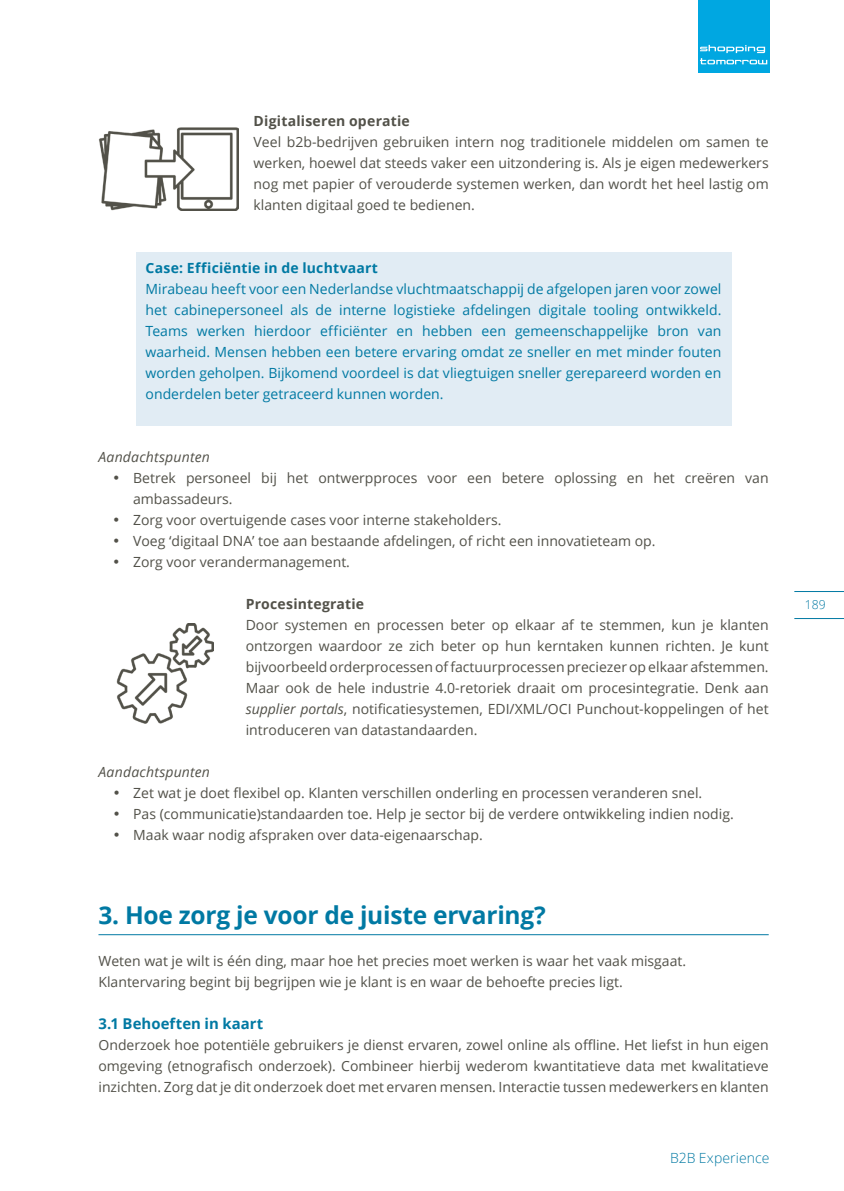
<style>
.page{position:relative;width:844px;height:1191px;background:#fff}
.page>*{position:absolute;margin:0;border:0;box-sizing:border-box;transform-origin:0 0}
.t1{font:700 24.5px "Open Sans";letter-spacing:-.01em;color:#0079a3}
.t2{font:700 14.88px "Open Sans";letter-spacing:.005em;color:#0079a3}
.t3{font:14px/21px "Open Sans";color:#525149;text-align:justify}
.t4{font:14px/21px "Open Sans";color:#0079a3;text-align:justify}
.t5{font:700 14px "Open Sans";letter-spacing:.015em;color:#525149}
.t6{font:700 14px "Open Sans";letter-spacing:.015em;color:#0079a3}
.t7{font:italic 14px "Open Sans";letter-spacing:.015em;color:#525149}
.t8{font:300 14px "Open Sans";letter-spacing:.005em;color:#0079a3}
.t9{font:300 12.25px "Open Sans";color:#0079a3}
.s1{font-style:italic}
</style>
<div class="page">
<div style="left:697px;top:0;width:72px;height:72px;background:#00a7e1"></div>
<svg style="left:700px;top:45px;width:67px;height:19px"></svg>
<hr style="left:794px;top:591px;width:49px;height:1px;background:#0079a3">
<hr style="left:794px;top:618px;width:49px;height:1px;background:#0079a3">
<hr style="left:98px;top:934px;width:670px;height:1px;background:#0079a3">
<img style="left:98px;top:127px;width:140px;height:84px">
<div style="left:136px;top:252px;width:595px;height:174px;background:#e1ecf4"></div>
<img style="left:116px;top:623px;width:97px;height:100px">
<p class="t5" style="left:253px;top:111px;width:158px">Digitaliseren operatie</p>
<p class="t3" style="left:253px;top:131px;width:516px">Veel b2b-bedrijven gebruiken intern nog traditionele middelen om samen te werken, hoewel dat steeds vaker een uitzondering is. Als je eigen medewerkers nog met papier of verouderde systemen werken, dan wordt het heel lastig om klanten digitaal goed te bedienen.</p>
<p class="t6" style="left:146px;top:258px;width:234px">Case: Efficiëntie in de luchtvaart</p>
<p class="t4" style="left:145px;top:278px;width:577px">Mirabeau heeft voor een Nederlandse vluchtmaatschappij de afgelopen jaren voor zowel het cabinepersoneel als de interne logistieke afdelingen digitale tooling ontwikkeld.<br>Teams werken hierdoor efficiënter en hebben een gemeenschappelijke bron van waarheid. Mensen hebben een betere ervaring omdat ze sneller en met minder fouten worden geholpen. Bijkomend voordeel is dat vliegtuigen sneller gerepareerd worden en onderdelen beter getraceerd kunnen worden.</p>
<p class="t7" style="left:98px;top:447px;width:113px">Aandachtspunten</p>
<p class="t3" style="left:133px;top:467px;width:636px;text-indent:-20px">• Betrek personeel bij het ontwerpproces voor een betere oplossing en het creëren van ambassadeurs.</p>
<p class="t3" style="left:113px;top:509px;width:389px">• Zorg voor overtuigende cases voor interne stakeholders.</p>
<p class="t3" style="left:113px;top:530px;width:543px">• Voeg ‘digitaal DNA’ toe aan bestaande afdelingen, of richt een innovatieteam op.</p>
<p class="t3" style="left:113px;top:551px;width:238px">• Zorg voor verandermanagement.</p>
<p class="t5" style="left:246px;top:594px;width:120px">Procesintegratie</p>
<p class="t3" style="left:246px;top:614px;width:524px">Door systemen en processen beter op elkaar af te stemmen, kun je klanten ontzorgen waardoor ze zich beter op hun kerntaken kunnen richten. Je kunt bijvoorbeeldorderprocessenoffactuurprocessenpreciezeropelkaar afstemmen.<br>Maar ook de hele industrie 4.0-retoriek draait om procesintegratie. Denk aan <span class="s1">supplier portals</span>, notificatiesystemen, EDI/XML/OCI Punchout-koppelingen of het introduceren van datastandaarden.</p>
<p class="t7" style="left:98px;top:762px;width:113px">Aandachtspunten</p>
<p class="t3" style="left:113px;top:782px;width:590px">• Zet wat je doet flexibel op. Klanten verschillen onderling en processen veranderen snel.</p>
<p class="t3" style="left:113px;top:803px;width:621px">• Pas (communicatie)standaarden toe. Help je sector bij de verdere ontwikkeling indien nodig.</p>
<p class="t3" style="left:113px;top:824px;width:371px">• Maak waar nodig afspraken over data-eigenaarschap.</p>
<h1 class="t1" style="left:98px;top:898px;width:448px">3. Hoe zorg je voor de juiste ervaring?</h1>
<p class="t3" style="left:98px;top:950px;width:589px">Weten wat je wilt is één ding, maar hoe het precies moet werken is waar het vaak misgaat.<br>Klantervaring begint bij begrijpen wie je klant is en waar de behoefte precies ligt.</p>
<p class="t2" style="left:98px;top:1013px;width:166px">3.1 Behoeften in kaart</p>
<p class="t3" style="left:98px;top:1034px;width:671px">Onderzoek hoe potentiële gebruikers je dienst ervaren, zowel online als offline. Het liefst in hun eigen omgeving (etnografisch onderzoek). Combineer hierbij wederom kwantitatieve data met kwalitatieve inzichten. Zorg dat je dit onderzoek doet met ervaren mensen. Interactie tussen medewerkers en klanten</p>
<p class="t8" style="left:670px;top:1148px;width:101px">B2B Experience</p>
<p class="t9" style="left:804px;top:596px;width:22px">189</p>
</div>
